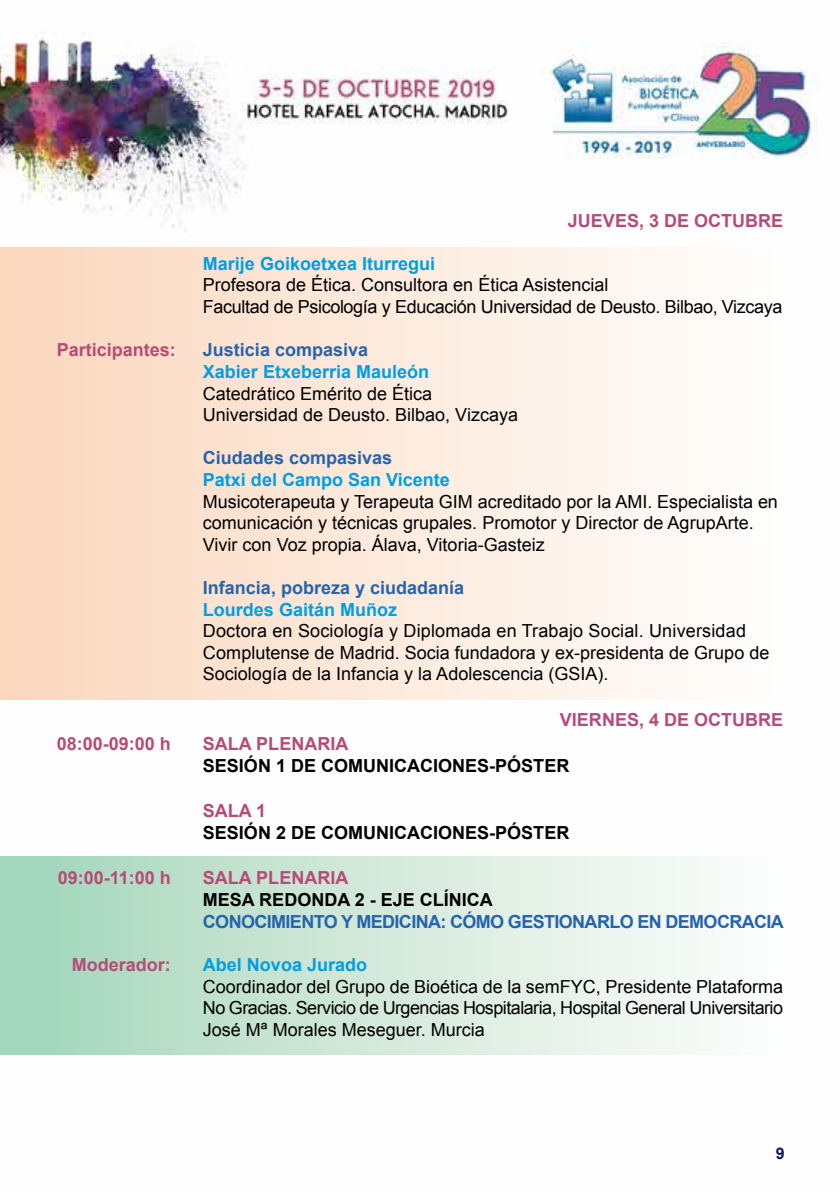
<style>
.page{position:relative;width:840px;height:1191px;background:#fff}
.page>*{position:absolute;margin:0;border:0;box-sizing:border-box;transform-origin:0 0}
.t1{font:18px/21.6px "Arial";color:#000}
.t2{font:700 18px "Arial";color:#b74b78}
.t3{font:18px/21.6px "Arial";letter-spacing:-.02em;color:#000}
.t4{font:700 18px "Arial";color:#009fe3}
.t5{font:700 18px "Arial";color:#000}
.t6{font:700 18px "Arial";color:#2664ae}
.t7{font:700 18px "Arial";letter-spacing:-.035em;color:#2664ae}
.t8{font:700 16px "Arial";color:#0f185d}
</style>
<div class="page">
<img style="left:0;top:32px;width:818px;height:1023px">
<div style="left:0;top:247px;width:794px;height:452px;background:linear-gradient(to right,#fbd7bd,#fff)"></div>
<div style="left:0;top:856px;width:794px;height:198px;background:linear-gradient(to right,#a4d6ba,#fffefe)"></div>
<p class="t2" style="left:567px;top:208px;width:217px">JUEVES, 3 DE OCTUBRE</p>
<p class="t4" style="left:203px;top:252px;width:234px">Marije Goikoetxea Iturregui</p>
<p class="t3" style="left:203px;top:274px;width:581px">Profesora de Ética. Consultora en Ética Asistencial<br>Facultad de Psicología y Educación Universidad de Deusto. Bilbao, Vizcaya</p>
<p class="t2" style="left:57px;top:338px;width:121px">Participantes:</p>
<p class="t6" style="left:203px;top:338px;width:167px">Justicia compasiva</p>
<p class="t4" style="left:203px;top:360px;width:228px">Xabier Etxeberria Mauleón</p>
<p class="t1" style="left:203px;top:382px;width:316px">Catedrático Emérito de Ética<br>Universidad de Deusto. Bilbao, Vizcaya</p>
<p class="t6" style="left:203px;top:446px;width:191px">Ciudades compasivas</p>
<p class="t4" style="left:203px;top:468px;width:248px">Patxi del Campo San Vicente</p>
<p class="t1" style="left:203px;top:490px;width:576px">Musicoterapeuta y Terapeuta GIM acreditado por la AMI. Especialista en comunicación y técnicas grupales. Promotor y Director de AgrupArte.<br>Vivir con Voz propia. Álava, Vitoria-Gasteiz</p>
<p class="t6" style="left:203px;top:576px;width:263px">Infancia, pobreza y ciudadanía</p>
<p class="t4" style="left:203px;top:597px;width:196px">Lourdes Gaitán Muñoz</p>
<p class="t1" style="left:203px;top:620px;width:567px">Doctora en Sociología y Diplomada en Trabajo Social. Universidad<br>Complutense de Madrid. Socia fundadora y ex-presidenta de Grupo de<br>Sociología de la Infancia y la Adolescencia (GSIA).</p>
<p class="t2" style="left:559px;top:708px;width:225px">VIERNES, 4 DE OCTUBRE</p>
<p class="t2" style="left:57px;top:732px;width:116px">08:00-09:00 h</p>
<p class="t2" style="left:203px;top:732px;width:147px">SALA PLENARIA</p>
<p class="t5" style="left:203px;top:753px;width:368px">SESIÓN 1 DE COMUNICACIONES-PÓSTER</p>
<p class="t2" style="left:203px;top:799px;width:65px">SALA 1</p>
<p class="t5" style="left:203px;top:820px;width:368px">SESIÓN 2 DE COMUNICACIONES-PÓSTER</p>
<p class="t2" style="left:58px;top:866px;width:115px">09:00-11:00 h</p>
<p class="t2" style="left:203px;top:866px;width:147px">SALA PLENARIA</p>
<p class="t5" style="left:203px;top:888px;width:291px">MESA REDONDA 2 - EJE CLÍNICA</p>
<p class="t7" style="left:203px;top:909px;width:582px">CONOCIMIENTO Y MEDICINA: CÓMO GESTIONARLO EN DEMOCRACIA</p>
<p class="t2" style="left:72px;top:952px;width:100px">Moderador:</p>
<p class="t4" style="left:203px;top:952px;width:166px">Abel Novoa Jurado</p>
<p class="t1" style="left:203px;top:975px;width:581px;text-align:justify">Coordinador del Grupo de Bioética de la semFYC, Presidente Plataforma No Gracias. Servicio de Urgencias Hospitalaria, Hospital General Universitario José Mª Morales Meseguer. Murcia</p>
<p class="t8" style="left:775px;top:1142px;width:10px">9</p>
</div>
